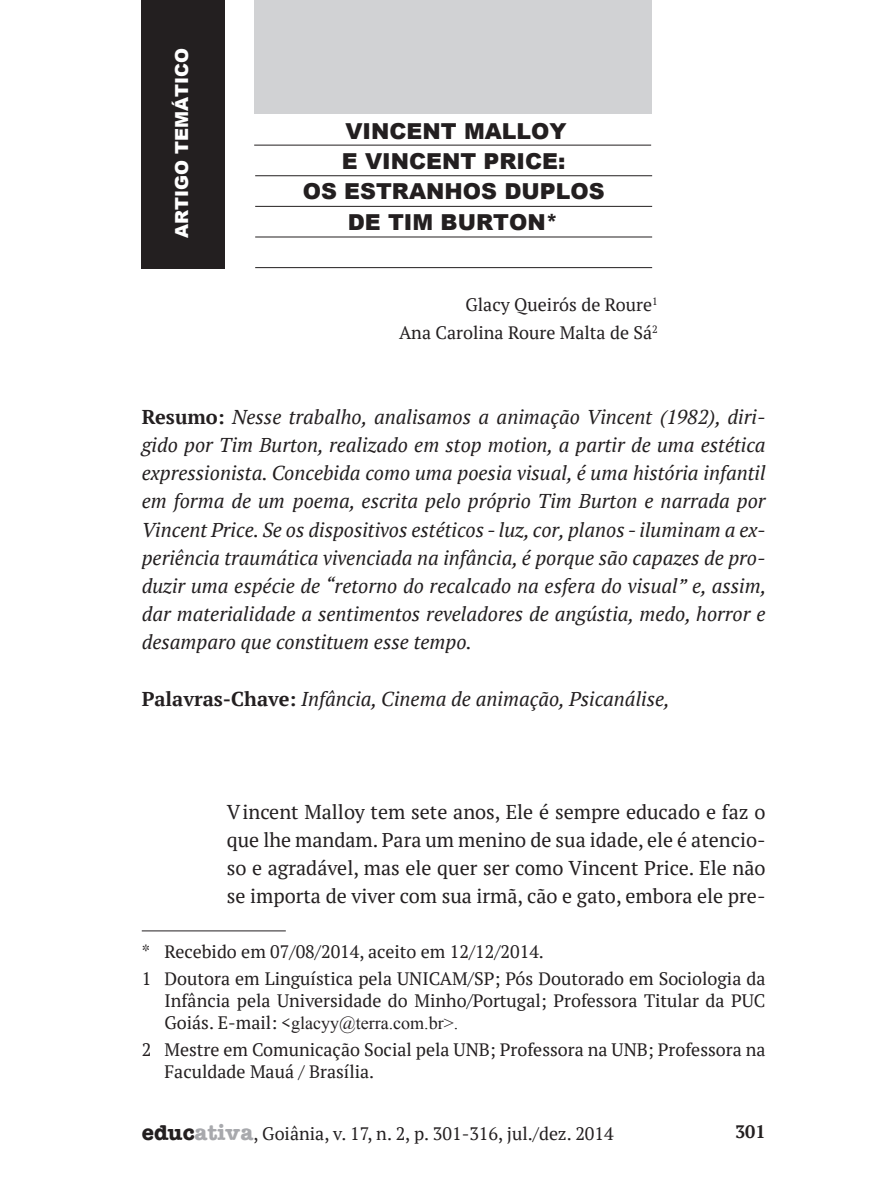
<style>
.page{position:relative;width:879px;height:1191px;background:#fff}
.page>*{position:absolute;margin:0;border:0;box-sizing:border-box;transform-origin:0 0}
.t1{font:900 22px/30.2px "Arial";color:#231f20;text-align:center}
.t2{font:italic 20px/28.2px "PT Serif";color:#231f20;text-align:justify}
.t3{font:20px/28.2px "PT Serif";color:#231f20;text-align:justify}
.t4{font:18px/28.2px "PT Serif";color:#231f20}
.t5{font:18px "Times New Roman";color:#231f20}
.t6{font:900 18px "Arial";color:#fff}
.t7{font:700 18px "PT Serif";color:#231f20}
.s1{font-weight:700;font-style:normal}
.s2{font-family:"PT Serif"}
.s3{font-family:"Memorandum";font-weight:700;font-size:22px}
.s4{font-family:"Memorandum";font-weight:700;font-size:22px;color:#a8a9ad}
</style>
<div class="page">
<div style="left:254px;top:0;width:398px;height:113px;background:#d1d2d4"></div>
<hr style="left:254px;top:145px;width:397px;height:1px;background:#231f20">
<hr style="left:255px;top:175px;width:397px;height:1px;background:#231f20">
<hr style="left:255px;top:206px;width:397px;height:1px;background:#231f20">
<hr style="left:255px;top:236px;width:397px;height:1px;background:#231f20">
<hr style="left:255px;top:267px;width:397px;height:1px;background:#231f20">
<hr style="left:142px;top:930px;width:144px;height:1px;background:#231f20">
<div style="left:142px;top:0;width:83px;height:268px;background:#231f20"></div>
<p class="t6" style="left:169px;top:238px;width:191px;rotate:-90deg">ARTIGO TEMÁTICO</p>
<p class="t1" style="left:303px;top:115px;width:303px">VINCENT MALLOY<br>E VINCENT PRICE:<br>OS ESTRANHOS DUPLOS<br>DE TIM BURTON*</p>
<p class="t4" style="left:399px;top:290px;width:260px;text-align:right">Glacy Queirós de Roure<sup>1<br></sup>Ana Carolina Roure Malta de Sá<sup>2</sup></p>
<p class="t2" style="left:142px;top:402px;width:626px"><span class="s1">Resumo:</span> Nesse trabalho, analisamos a animação Vincent (1982), diri&shy;gido por Tim Burton, realizado em stop motion, a partir de uma estética expressionista. Concebida como uma poesia visual, é uma história infantil em forma de um poema, escrita pelo próprio Tim Burton e narrada por Vincent Price. Se os dispositivos estéticos - luz, cor, planos - iluminam a ex&shy;periência traumática vivenciada na infância, é porque são capazes de pro&shy;duzir uma espécie de “retorno do recalcado na esfera do visual” e, assim, dar materialidade a sentimentos reveladores de angústia, medo, horror e desamparo que constituem esse tempo.</p>
<p class="t2" style="left:142px;top:684px;width:529px"><span class="s1">Palavras-Chave:</span> Infância, Cinema de animação, Psicanálise,</p>
<p class="t3" style="left:227px;top:797px;width:540px">Vincent Malloy tem sete anos, Ele é sempre educado e faz o que lhe mandam. Para um menino de sua idade, ele é atencio&shy;so e agradável, mas ele quer ser como Vincent Price. Ele não se importa de viver com sua irmã, cão e gato, embora ele pre-</p>
<p class="t4" style="left:142px;top:938px;width:625px;line-height:27.2px">* Recebido em 07/08/2014, aceito em 12/12/2014.<br>1 Doutora em Linguística pela UNICAM/SP; Pós Doutorado em Sociologia da</p>
<p class="t4" style="left:164px;top:986px;width:602px">Infância pela Universidade do Minho/Portugal; Professora Titular da PUC</p>
<p class="t5" style="left:164px;top:1010px;width:295px"><span class="s2">Goiás. E-mail: &lt;</span>glacyy@terra.com.br&gt;.</p>
<p class="t4" style="left:164px;top:1038px;width:602px;line-height:21.6px;text-indent:-23px">2 Mestre em Comunicação Social pela UNB; Professora na UNB; Professora na<br>Faculdade Mauá / Brasília.</p>
<p class="t4" style="left:142px;top:1119px;width:473px"><span class="s3">educ</span><span class="s4">ativa</span>, Goiânia, v. 17, n. 2, p. 301-316, jul./dez. 2014</p>
<p class="t7" style="left:735px;top:1119px;width:32px">301</p>
</div>
